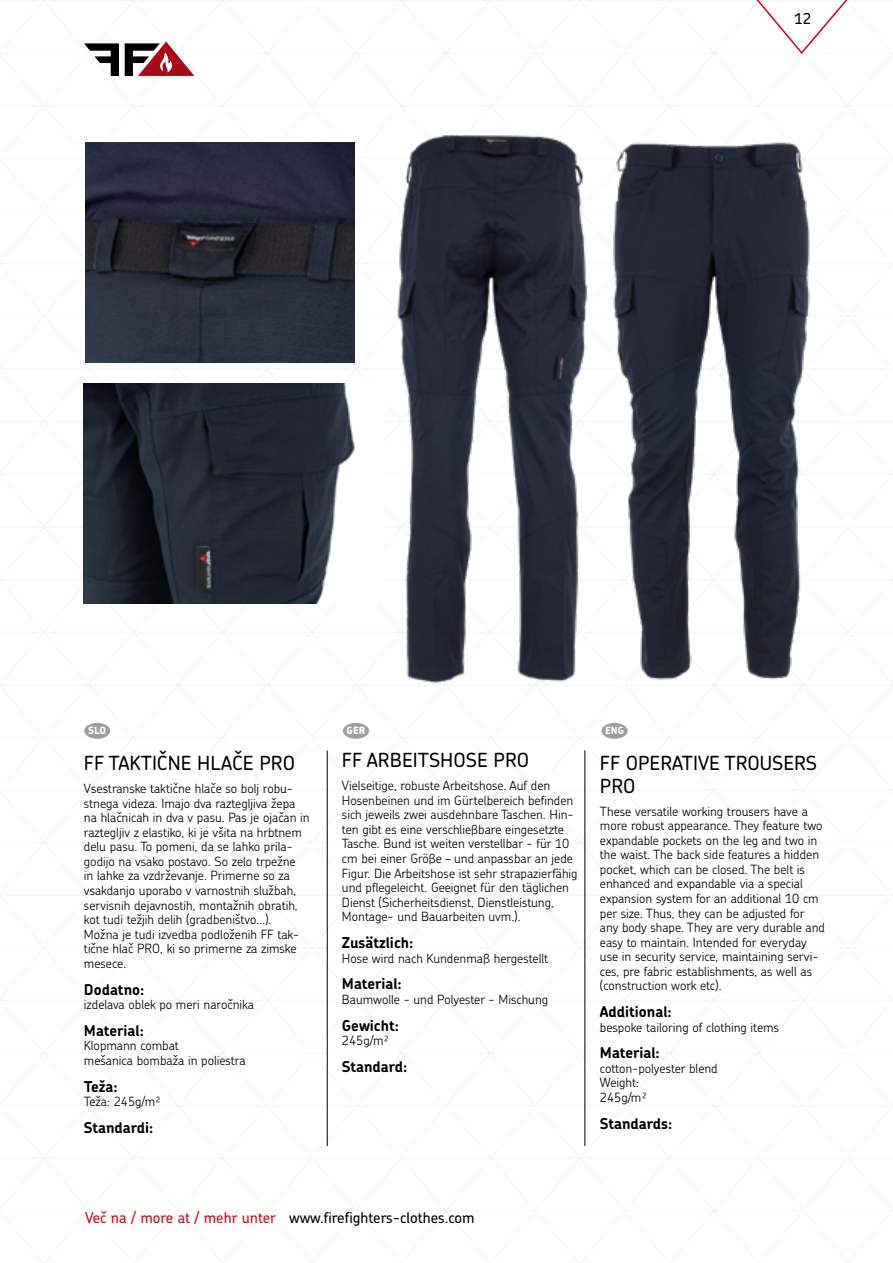
<style>
.page{position:relative;width:893px;height:1263px;background:#fff}
.page>*{position:absolute;margin:0;border:0;box-sizing:border-box;transform-origin:0 0}
.t1{font:500 19.5px/22.5px "Chevin";color:#000}
.t2{font:700 15px "Chevin";color:#000}
.t3{font:500 15px "Chevin";color:#000}
.t4{font:300 12.75px/14.5px "Chevin";color:#000}
.t5{font:800 10.2px "Chevin";color:#fff}
.s1{color:#e2001a}
</style>
<div class="page">
<svg style="left:83px;top:142px;width:3px;height:587px"></svg>
<hr style="left:327px;top:750px;width:1px;height:396px;background:#000">
<hr style="left:585px;top:750px;width:1px;height:396px;background:#000">
<svg style="left:756px;top:0;width:92px;height:54px"></svg>
<svg style="left:84px;top:43px;width:35px;height:33px"></svg>
<svg style="left:125px;top:42px;width:69px;height:34px"></svg>
<div style="left:84px;top:723px;width:26px;height:16px;background:#9c9e9f;border-radius:50%"></div>
<div style="left:343px;top:723px;width:26px;height:16px;background:#9c9e9f;border-radius:50%"></div>
<svg style="left:602px;top:723px;width:26px;height:16px"></svg>
<img style="left:86px;top:142px;width:269px;height:221px">
<img style="left:84px;top:383px;width:271px;height:221px">
<img style="left:397px;top:134px;width:187px;height:550px">
<img style="left:584px;top:142px;width:226px;height:594px">
<p class="t3" style="left:794px;top:9px;width:18px">12</p>
<p class="t5" style="left:88px;top:724px;width:19px">SLO</p>
<p class="t5" style="left:347px;top:724px;width:20px">GER</p>
<p class="t5" style="left:605px;top:724px;width:21px">ENG</p>
<h1 class="t1" style="left:342px;top:748px;width:189px">FF ARBEITSHOSE PRO</h1>
<p class="t4" style="left:342px;top:778px;width:237px">Vielseitige, robuste Arbeitshose. Auf den Hosenbeinen und im Gürtelbereich befinden sich jeweils zwei ausdehnbare Taschen. Hin&shy;ten gibt es eine verschließbare eingesetzte Tasche. Bund ist weiten verstellbar - für 10 cm bei einer Größe – und anpassbar an jede Figur. Die Arbeitshose ist sehr strapazierfähig und pflegeleicht. Geeignet für den täglichen Dienst (Sicherheitsdienst, Dienstleistung, Montage- und Bauarbeiten uvm.).</p>
<p class="t2" style="left:342px;top:933px;width:73px">Zusätzlich:</p>
<p class="t4" style="left:342px;top:950px;width:208px">Hose wird nach Kundenmaß hergestellt</p>
<p class="t2" style="left:342px;top:974px;width:61px">Material:</p>
<p class="t4" style="left:342px;top:992px;width:208px">Baumwolle - und Polyester - Mischung</p>
<p class="t2" style="left:342px;top:1015px;width:59px">Gewicht:</p>
<p class="t4" style="left:342px;top:1033px;width:49px">245g/m²</p>
<p class="t2" style="left:342px;top:1057px;width:67px">Standard:</p>
<h1 class="t1" style="left:84px;top:751px;width:213px">FF TAKTIČNE HLAČE PRO</h1>
<p class="t4" style="left:84px;top:781px;width:227px">Vsestranske taktične hlače so bolj robu&shy;stnega videza. Imajo dva raztegljiva žepa na hlačnicah in dva v pasu. Pas je ojačan in raztegljiv z elastiko, ki je všita na hrbtnem delu pasu. To pomeni, da se lahko prila&shy;godijo na vsako postavo. So zelo trpežne<br>in lahke za vzdrževanje. Primerne so za vsakdanjo uporabo v varnostnih službah, servisnih dejavnostih, montažnih obratih, kot tudi težjih delih (gradbeništvo…).<br>Možna je tudi izvedba podloženih FF tak&shy;tične hlač PRO, ki so primerne za zimske mesece.</p>
<p class="t2" style="left:84px;top:979px;width:62px">Dodatno:</p>
<p class="t4" style="left:84px;top:997px;width:172px">izdelava oblek po meri naročnika</p>
<p class="t2" style="left:84px;top:1020px;width:61px">Material:</p>
<p class="t4" style="left:84px;top:1038px;width:163px">Klopmann combat<br>mešanica bombaža in poliestra</p>
<p class="t2" style="left:84px;top:1076px;width:35px">Teža:</p>
<p class="t4" style="left:84px;top:1094px;width:78px">Teža: 245g/m²</p>
<p class="t2" style="left:84px;top:1118px;width:71px">Standardi:</p>
<h1 class="t1" style="left:600px;top:751px;width:219px">FF OPERATIVE TROUSERS<br>PRO</h1>
<p class="t4" style="left:600px;top:803px;width:227px">These versatile working trousers have a more robust appearance. They feature two expandable pockets on the leg and two in the waist. The back side features a hidden pocket, which can be closed. The belt is enhanced and expandable via a special expansion system for an additional 10 cm per size. Thus, they can be adjusted for any body shape. They are very durable and easy to maintain. Intended for everyday use in security service, maintaining servi&shy;ces, pre fabric establishments, as well as (construction work etc).</p>
<p class="t2" style="left:600px;top:1002px;width:73px">Additional:</p>
<p class="t4" style="left:600px;top:1019px;width:181px">bespoke tailoring of clothing items</p>
<p class="t2" style="left:600px;top:1043px;width:61px">Material:</p>
<p class="t4" style="left:600px;top:1061px;width:119px">cotton-polyester blend<br>Weight:<br>245g/m²</p>
<p class="t2" style="left:600px;top:1113px;width:74px">Standards:</p>
<p class="t3" style="left:85px;top:1208px;width:391px"><span class="s1">Več na / more at / mehr unter</span> www.firefighters-clothes.com</p>
</div>
